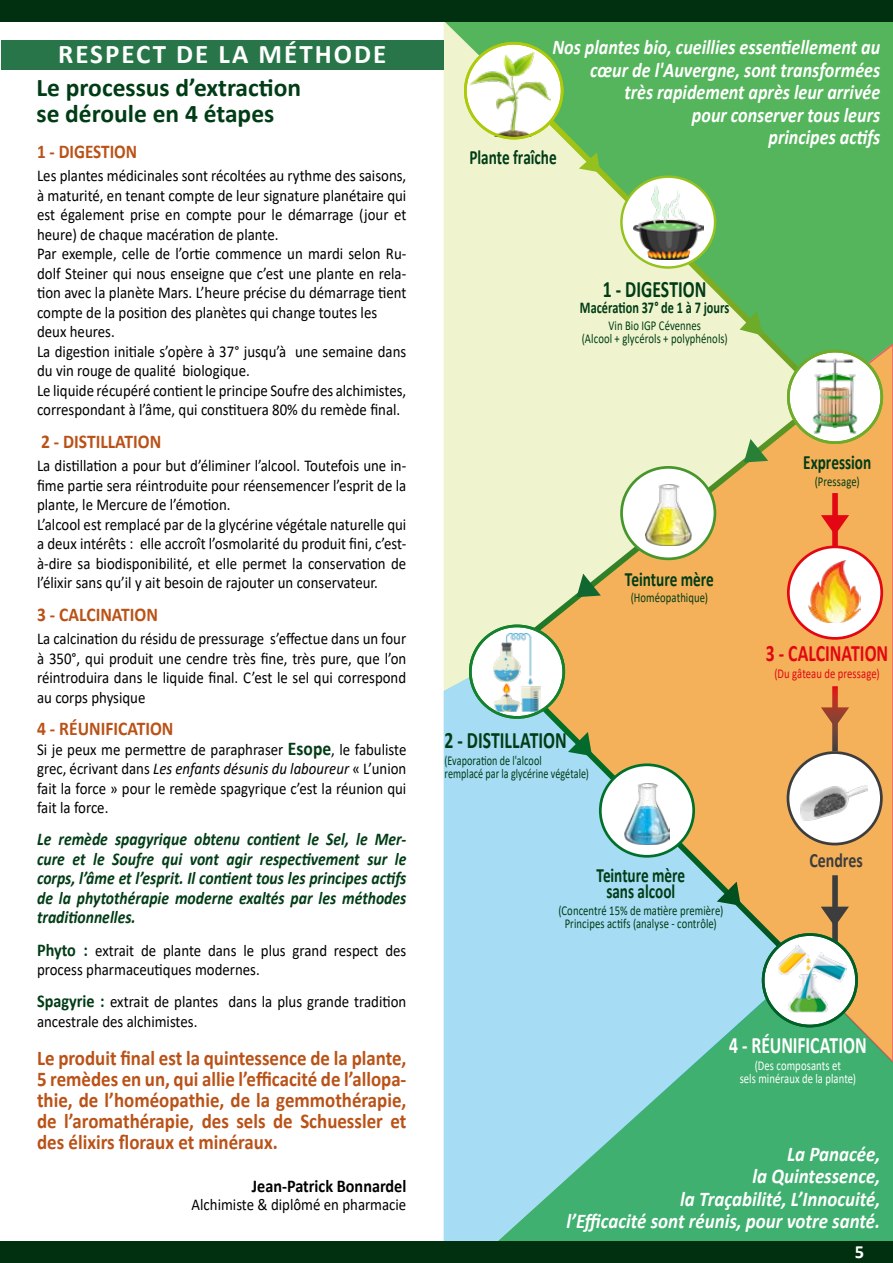
<style>
.page{position:relative;width:893px;height:1263px;background:#fff}
.page>*{position:absolute;margin:0;border:0;box-sizing:border-box;transform-origin:0 0}
.t1{font:700 27px "Calibri";letter-spacing:.075em;color:#fff}
.t2{font:700 25.5px/25.5px "Calibri";color:#003c15}
.t3{font:700 23.55px "Calibri";color:#003c15;scale:.75 1}
.t4{font:700 23.55px "Calibri";color:#fff;scale:.75 1}
.t5{font:700 23.55px "Calibri";color:#e30613;scale:.75 1}
.t6{font:700 21px/21px "Calibri";color:#ba5217;text-align:justify;scale:.9 1}
.t7{font:italic 700 21px/22.5px "Calibri";color:#fff;text-align:right;scale:.86 1}
.t8{font:italic 700 21px/22.5px "Calibri";color:#fff;text-align:right;scale:.9 1}
.t9{font:700 20.4px/16.5px "Calibri";letter-spacing:-.005em;color:#003c15;text-align:center;scale:.75 1}
.t10{font:700 20.4px "Calibri";color:#3d3d3d;scale:.79 1}
.t11{font:700 19.5px "Calibri";color:#ba5217;scale:.9 1}
.t12{font:700 19.5px "Calibri";color:#ba5217;scale:.88 1}
.t13{font:700 18.6px "Calibri";color:#fff}
.t14{font:italic 700 18px/19.5px "Calibri";color:#003c15;text-align:justify;scale:.87 1}
.t15{font:700 18px "Calibri";color:#000;scale:.9 1}
.t16{font:16.5px/19.5px "Calibri";color:#000;scale:.9 1}
.t17{font:700 16.5px "Calibri";color:#003c15;scale:.74 1}
.t18{font:13.5px/13.5px "Calibri";letter-spacing:.01em;color:#003c15;text-align:center;scale:.79 1}
.t19{font:13.5px/13.5px "Calibri";letter-spacing:.01em;color:#003c15;scale:.74 1}
.t20{font:13.5px/13.5px "Calibri";letter-spacing:.005em;color:#fff;text-align:center;scale:.79 1}
.t21{font:13.5px "Calibri";letter-spacing:.005em;color:#e30613;scale:.79 1}
.s1{font-weight:700;font-size:19.5px;color:#003c15}
.s2{font-style:italic}
.s3{font-weight:700;font-size:18px;color:#003c15}
</style>
<div class="page">
<svg style="left:444px;top:21px;width:449px;height:641px;fill:#55b55c"></svg>
<svg style="left:495px;top:341px;width:398px;height:627px"></svg>
<svg style="left:801px;top:968px;width:92px;height:274px;fill:#40b070"></svg>
<svg style="left:444px;top:662px;width:357px;height:580px;fill:#a6ddf5"></svg>
<div style="left:832px;top:875px;width:6px;height:80px;background:#3d3d3d"></div>
<svg style="left:832px;top:697px;width:6px;height:54px"></svg>
<div style="left:1px;top:40px;width:443px;height:30px;background:#277548"></div>
<div style="left:0;top:0;width:893px;height:21px;background:#00300f"></div>
<svg style="left:830px;top:907px;width:19px;height:20px"></svg>
<svg style="left:838px;top:515px;width:11px;height:20px"></svg>
<svg style="left:519px;top:697px;width:311px;height:299px"></svg>
<svg style="left:519px;top:90px;width:311px;height:257px"></svg>
<svg style="left:501px;top:347px;width:337px;height:350px"></svg>
<div style="left:470px;top:626px;width:94px;height:91px;background:#fff;border-radius:50%"></div>
<div style="left:600px;top:765px;width:94px;height:91px;background:#fff;border-radius:50%"></div>
<div style="left:599px;top:763px;width:96px;height:95px;border:3px solid #00702a;border-radius:50%"></div>
<div style="left:622px;top:467px;width:93px;height:92px;background:#fff;border-radius:50%"></div>
<div style="left:620px;top:466px;width:96px;height:94px;border:3px solid #46962b;border-radius:50%"></div>
<svg style="left:621px;top:177px;width:94px;height:90px"></svg>
<div style="left:620px;top:175px;width:96px;height:94px;border:2px solid #95c11f;border-radius:50%"></div>
<svg style="left:465px;top:43px;width:97px;height:95px"></svg>
<svg style="left:763px;top:934px;width:94px;height:92px"></svg>
<div style="left:788px;top:547px;width:94px;height:91px;background:#fff;border-radius:50%"></div>
<div style="left:787px;top:545px;width:96px;height:95px;border:3px solid #e30613;border-radius:50%"></div>
<svg style="left:788px;top:351px;width:94px;height:92px"></svg>
<img style="left:494px;top:633px;width:46px;height:79px">
<img style="left:778px;top:945px;width:69px;height:67px">
<img style="left:470px;top:53px;width:80px;height:84px">
<img style="left:646px;top:484px;width:46px;height:61px">
<img style="left:808px;top:560px;width:52px;height:62px">
<svg style="left:579px;top:151px;width:27px;height:33px"></svg>
<svg style="left:739px;top:312px;width:30px;height:35px"></svg>
<div style="left:762px;top:933px;width:96px;height:94px;border:3px solid #005f27;border-radius:50%"></div>
<div style="left:469px;top:624px;width:96px;height:95px;border:3px solid #14822c;border-radius:50%"></div>
<div style="left:787px;top:350px;width:96px;height:94px;border:3px solid #6eab28;border-radius:50%"></div>
<div style="left:464px;top:42px;width:99px;height:97px;border:3px solid #afca0b;border-radius:50%"></div>
<img style="left:800px;top:355px;width:70px;height:85px">
<img style="left:633px;top:186px;width:71px;height:74px">
<img style="left:624px;top:784px;width:45px;height:60px">
<div style="left:788px;top:752px;width:93px;height:92px;background:#fff;border-radius:50%"></div>
<div style="left:787px;top:751px;width:96px;height:94px;border:3px solid #3d3d3d;border-radius:50%"></div>
<img style="left:800px;top:785px;width:67px;height:35px">
<svg style="left:821px;top:707px;width:28px;height:20px"></svg>
<svg style="left:717px;top:882px;width:34px;height:34px"></svg>
<svg style="left:568px;top:732px;width:34px;height:34px"></svg>
<svg style="left:568px;top:574px;width:33px;height:34px"></svg>
<svg style="left:735px;top:439px;width:33px;height:34px"></svg>
<div style="left:0;top:1242px;width:893px;height:21px;background:#00300f"></div>
<hr style="left:0;top:40px;width:1px;height:30px;background:#005d27">
<h1 class="t1" style="left:58px;top:35px;width:330px">RESPECT DE LA MÉTHODE</h1>
<h2 class="t2" style="left:36px;top:75px;width:266px">Le processus d’extraction se déroule en 4 étapes</h2>
<p class="t12" style="left:37px;top:137px;width:115px">1 - DIGESTION</p>
<p class="t16" style="left:37px;top:166px;width:412px">Les plantes médicinales sont récoltées au rythme des saisons, à maturité, en tenant compte de leur signature planétaire qui est également prise en compte pour le démarrage (jour et heure) de chaque macération de plante.<br>Par exemple, celle de l’ortie commence un mardi selon Ru&shy;dolf Steiner qui nous enseigne que c’est une plante en rela&shy;tion avec la planète Mars. L’heure précise du démarrage tient compte de la position des planètes qui change toutes les deux heures.<br>La digestion initiale s’opère à 37° jusqu’à une semaine dans du vin rouge de qualité biologique.<br>Le liquide récupéré contient le principe Soufre des alchimistes, correspondant à l’âme, qui constituera 80% du remède final.</p>
<p class="t11" style="left:41px;top:427px;width:135px">2 - DISTILLATION</p>
<p class="t16" style="left:37px;top:456px;width:412px">La distillation a pour but d’éliminer l’alcool. Toutefois une in&shy;fime partie sera réintroduite pour réensemencer l’esprit de la plante, le Mercure de l’émotion.<br>L’alcool est remplacé par de la glycérine végétale naturelle qui a deux intérêts : elle accroît l’osmolarité du produit fini, c’est&shy;à-dire sa biodisponibilité, et elle permet la conservation de l’élixir sans qu’il y ait besoin de rajouter un conservateur.</p>
<p class="t11" style="left:37px;top:600px;width:136px">3 - CALCINATION</p>
<p class="t16" style="left:37px;top:629px;width:412px;text-align:justify">La calcination du résidu de pressurage s’effectue dans un four à 350°, qui produit une cendre très fine, très pure, que l’on réintroduira dans le liquide final. C’est le sel qui correspond au corps physique</p>
<p class="t11" style="left:37px;top:715px;width:153px">4 - RÉUNIFICATION</p>
<p class="t16" style="left:37px;top:739px;width:412px;text-align:justify">Si je peux me permettre de paraphraser <span class="s1">Esope</span>, le fabuliste grec, écrivant dans <span class="s2">Les enfants désunis du laboureur</span> « L’union fait la force » pour le remède spagyrique c’est la réunion qui fait la force.</p>
<p class="t14" style="left:37px;top:829px;width:426px">Le remède spagyrique obtenu contient le Sel, le Mer&shy;cure et le Soufre qui vont agir respectivement sur le corps, l’âme et l’esprit. Il contient tous les principes actifs de la phytothérapie moderne exaltés par les méthodes traditionnelles.</p>
<p class="t16" style="left:37px;top:940px;width:412px"><span class="s3">Phyto :</span> extrait de plante dans le plus grand respect des process pharmaceutiques modernes.</p>
<p class="t16" style="left:37px;top:992px;width:412px"><span class="s3">Spagyrie :</span> extrait de plantes dans la plus grande tradition ancestrale des alchimistes.</p>
<p class="t6" style="left:37px;top:1047px;width:412px">Le produit final est la quintessence de la plante, 5 remèdes en un, qui allie l’efficacité de l’allopa&shy;thie, de l’homéopathie, de la gemmothérapie, de l’aromathérapie, des sels de Schuessler et des élixirs floraux et minéraux.</p>
<p class="t15" style="left:252px;top:1173px;width:173px">Jean-Patrick Bonnardel</p>
<p class="t16" style="left:192px;top:1194px;width:240px">Alchimiste &amp; diplômé en pharmacie</p>
<p class="t7" style="left:552px;top:35px;width:383px">Nos plantes bio, cueillies essentiellement au cœur de l'Auvergne, sont transformées<br>très rapidement après leur arrivée<br>pour conserver tous leurs<br>principes actifs</p>
<p class="t9" style="left:470px;top:149px;width:118px">Plante fraîche</p>
<h3 class="t3" style="left:603px;top:272px;width:140px">1 - DIGESTION</h3>
<p class="t17" style="left:580px;top:296px;width:204px">Macération 37° de 1 à 7 jours</p>
<p class="t18" style="left:582px;top:318px;width:186px">Vin Bio IGP Cévennes<br>(Alcool + glycérols + polyphénols)</p>
<p class="t9" style="left:625px;top:570px;width:120px">Teinture mère</p>
<p class="t18" style="left:631px;top:590px;width:99px">(Homéopathique)</p>
<h3 class="t3" style="left:444px;top:724px;width:165px">2 - DISTILLATION</h3>
<p class="t19" style="left:444px;top:753px;width:197px">(Evaporation de l'alcool<br>remplacé par la glycérine végétale)</p>
<p class="t9" style="left:596px;top:866px;width:120px">Teinture mère sans alcool</p>
<p class="t18" style="left:558px;top:903px;width:210px">(Concentré 15% de matière première)<br>Principes actifs (analyse - contrôle)</p>
<p class="t9" style="left:803px;top:454px;width:92px">Expression</p>
<p class="t18" style="left:815px;top:474px;width:58px">(Pressage)</p>
<h3 class="t5" style="left:766px;top:637px;width:165px">3 - CALCINATION</h3>
<p class="t21" style="left:774px;top:664px;width:135px">(Du gâteau de pressage)</p>
<p class="t10" style="left:809px;top:846px;width:69px">Cendres</p>
<h3 class="t4" style="left:729px;top:1029px;width:185px">4 - RÉUNIFICATION</h3>
<p class="t20" style="left:740px;top:1058px;width:149px">(Des composants et<br>sels minéraux de la plante)</p>
<p class="t8" style="left:567px;top:1142px;width:350px">La Panacée,<br>la Quintessence,<br>la Traçabilité, L’Innocuité,<br>l’Efficacité sont réunis, pour votre santé.</p>
<p class="t13" style="left:855px;top:1239px;width:11px">5</p>
</div>
